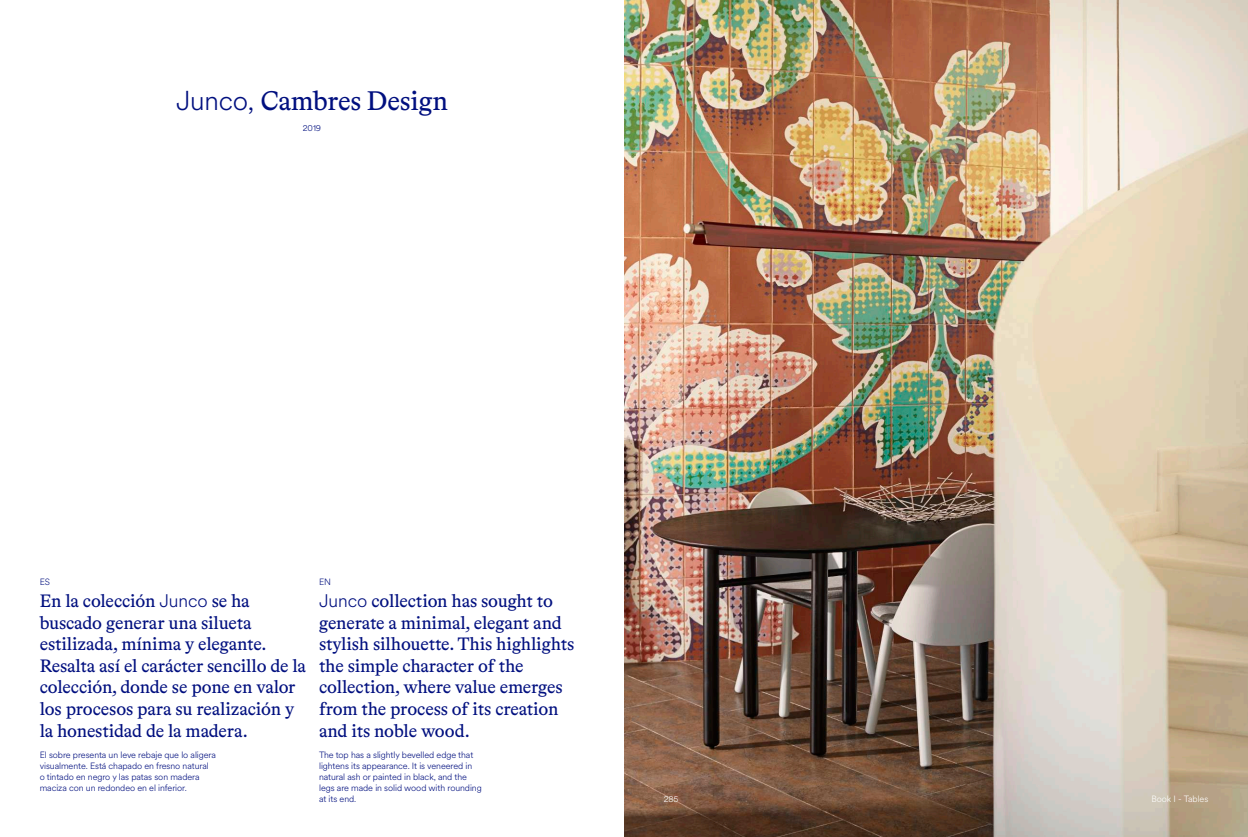
<style>
.page{position:relative;width:1248px;height:837px;background:#fff}
.page>*{position:absolute;margin:0;border:0;box-sizing:border-box;transform-origin:0 0}
.t1{font:27px "Bradford LL";letter-spacing:-.005em;color:#000f7f}
.t2{font:18px/21.6px "Bradford LL";letter-spacing:-.005em;color:#000f7f}
.t3{font:300 9px/10.8px "Circular XX";letter-spacing:-.005em;color:#000f7f}
.t4{font:300 9px "Circular XX";letter-spacing:-.005em;color:#fff}
.s1{font-family:"Circular XX";font-weight:300}
</style>
<div class="page">
<img style="left:624px;top:0;width:623px;height:836px">
<h1 class="t1" style="left:176px;top:83px;width:273px"><span class="s1">Junco,</span> Cambres Design</h1>
<p class="t3" style="left:303px;top:122px;width:20px">2019</p>
<p class="t3" style="left:40px;top:576px;width:12px">ES</p>
<p class="t3" style="left:319px;top:576px;width:14px">EN</p>
<p class="t2" style="left:40px;top:589px;width:268px">En la colección <span class="s1">Junco</span> se ha buscado generar una silueta estilizada, mínima y elegante.<br>Resalta así el carácter sencillo de la colección, donde se pone en valor los procesos para su realización y la honestidad de la madera.</p>
<p class="t2" style="left:319px;top:589px;width:257px"><span class="s1">Junco</span> collection has sought to generate a minimal, elegant and stylish silhouette. This highlights the simple character of the collection, where value emerges from the process of its creation and its noble wood.</p>
<p class="t3" style="left:40px;top:749px;width:178px">El sobre presenta un leve rebaje que lo aligera visualmente. Está chapado en fresno natural o tintado en negro y las patas son madera maciza con un redondeo en el inferior.</p>
<p class="t3" style="left:319px;top:749px;width:164px">The top has a slightly bevelled edge that lightens its appearance. It is veneered in natural ash or painted in black, and the legs are made in solid wood with rounding at its end.</p>
<p class="t4" style="left:663px;top:792px;width:16px">285</p>
<p class="t4" style="left:1151px;top:792px;width:58px">Book I - Tables</p>
</div>
